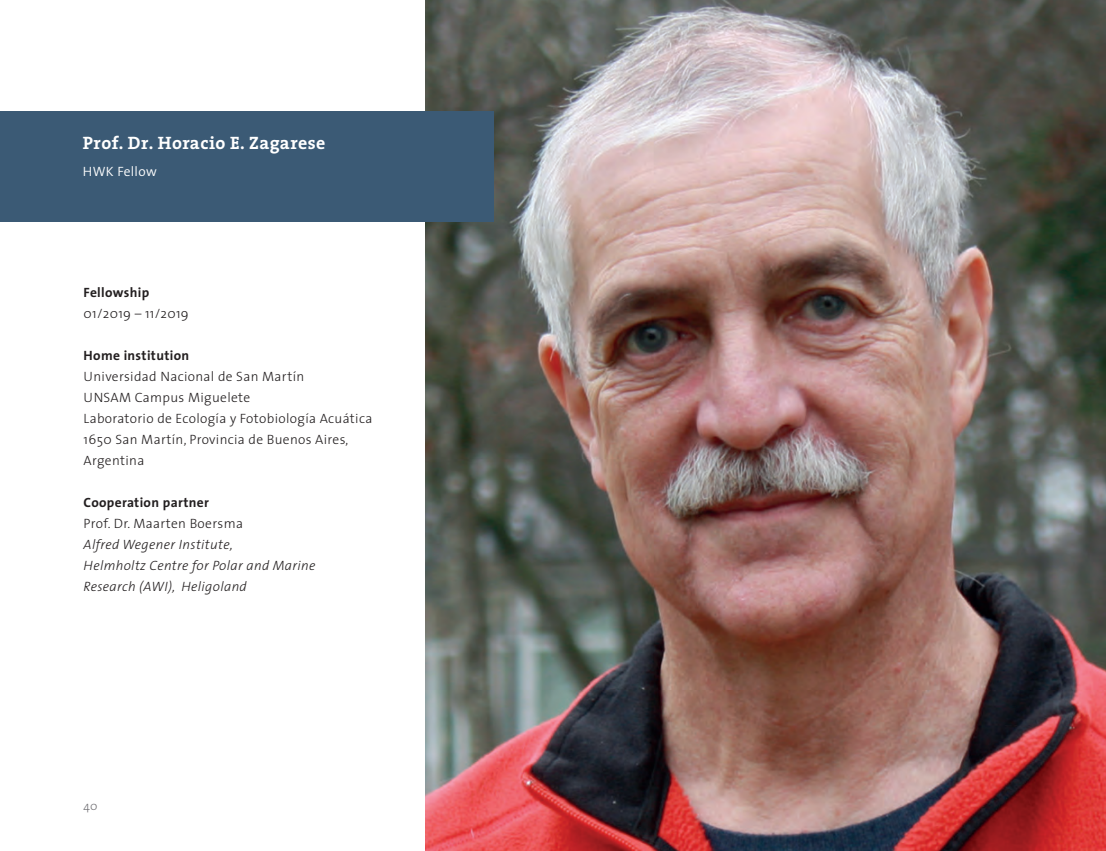
<style>
.page{position:relative;width:1106px;height:851px;background:#fff}
.page>*{position:absolute;margin:0;border:0;box-sizing:border-box;transform-origin:0 0}
.deutsch_fliesstext{font:700 18px "The Serif";letter-spacing:.025em;color:#fff}
.deutsch_fliesstext-2{font:300 13.5px "The Sans";letter-spacing:.025em;color:#231f20}
.deutsch_fliesstext-3{font:italic 300 13.5px "The Sans";letter-spacing:.025em;color:#231f20}
.deutsch_fliesstext-4{font:700 13.5px "The Sans";letter-spacing:.025em;color:#231f20}
.deutsch_fliesstext-5{font:300 13.5px "The Sans";letter-spacing:.025em;color:#fff}
.t1{font:300 12px "The Sans";color:#717074}
</style>
<div class="page">
<img style="left:425px;top:0;width:681px;height:850px">
<div style="left:0;top:111px;width:493px;height:110px;background:#3b5a75"></div>
<p class="deutsch_fliesstext" style="left:83px;top:128px;width:244px">Prof. Dr. Horacio E. Zagarese</p>
<p class="deutsch_fliesstext-5" style="left:83px;top:160px;width:75px">HWK Fellow</p>
<p class="deutsch_fliesstext-4" style="left:84px;top:281px;width:67px">Fellowship</p>
<p class="deutsch_fliesstext-2" style="left:84px;top:302px;width:107px">01/2019 – 11/2019</p>
<p class="deutsch_fliesstext-4" style="left:84px;top:344px;width:107px">Home institution</p>
<p class="deutsch_fliesstext-2" style="left:84px;top:365px;width:222px">Universidad Nacional de San Martín</p>
<p class="deutsch_fliesstext-2" style="left:84px;top:386px;width:168px">UNSAM Campus Miguelete</p>
<p class="deutsch_fliesstext-2" style="left:84px;top:407px;width:290px">Laboratorio de Ecología y Fotobiología Acuática</p>
<p class="deutsch_fliesstext-2" style="left:84px;top:428px;width:266px">1650 San Martín, Provincia de Buenos Aires,</p>
<p class="deutsch_fliesstext-2" style="left:84px;top:449px;width:62px">Argentina</p>
<p class="deutsch_fliesstext-4" style="left:84px;top:491px;width:127px">Cooperation partner</p>
<p class="deutsch_fliesstext-2" style="left:84px;top:512px;width:161px">Prof. Dr. Maarten Boersma</p>
<p class="deutsch_fliesstext-3" style="left:84px;top:533px;width:151px">Alfred Wegener Institute,</p>
<p class="deutsch_fliesstext-3" style="left:84px;top:554px;width:233px">Helmholtz Centre for Polar and Marine</p>
<p class="deutsch_fliesstext-3" style="left:84px;top:575px;width:165px">Research (AWI), Heligoland</p>
<p class="t1" style="left:84px;top:795px;width:15px">40</p>
</div>
